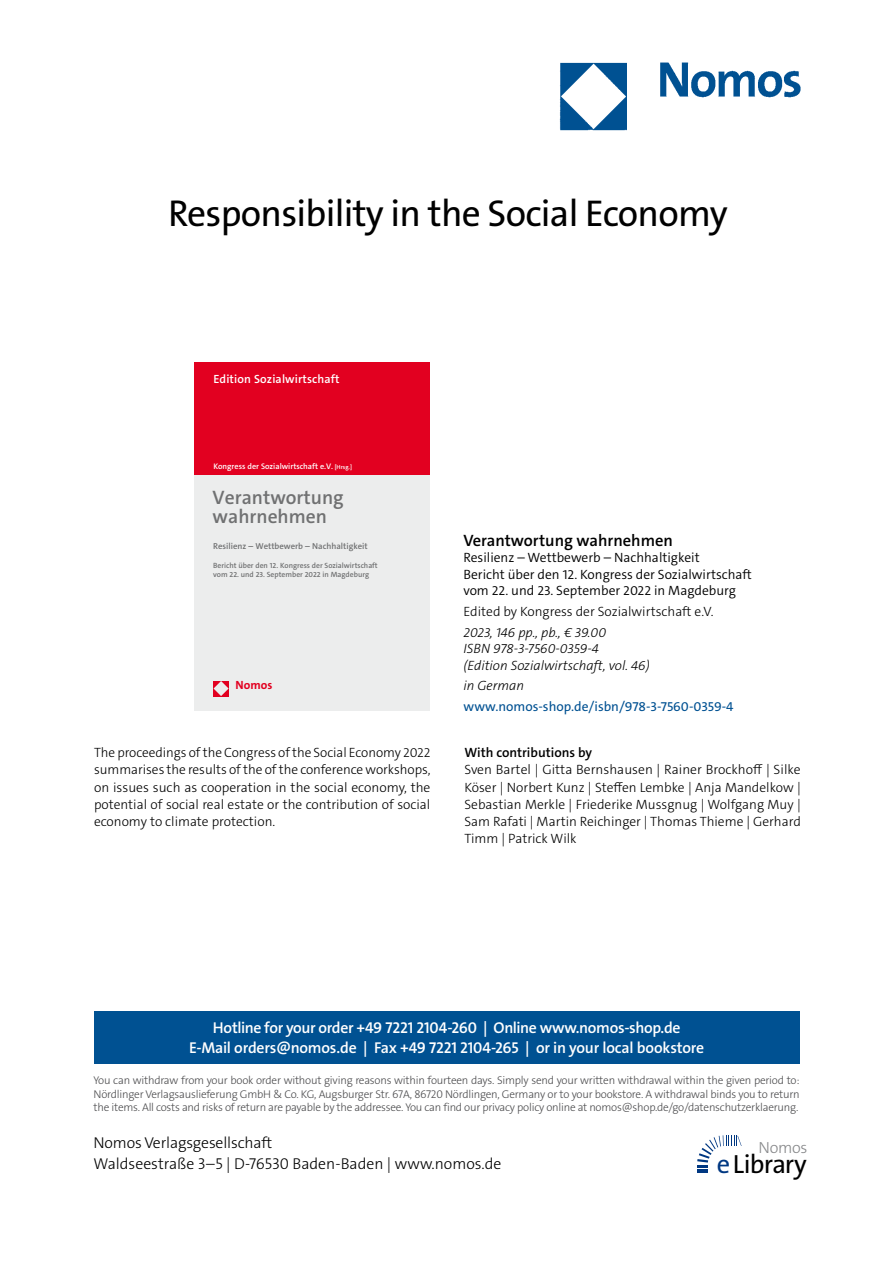
<style>
.page{position:relative;width:893px;height:1263px;background:#fff}
.page>*{position:absolute;margin:0;border:0;box-sizing:border-box;transform-origin:0 0}
.t1{font:37.5px "The Sans Os F";letter-spacing:-.02em;color:#000}
.t2{font:26.4px "The Sans Os F";letter-spacing:-.03em;color:#000}
.t3{font:600 19.5px/19.5px "The Sans C5";color:#707172}
.t4{font:600 16.5px "The Sans C5";color:#000}
.t5{font:300 16.2px "The Sans Os F";letter-spacing:-.02em;color:#87888a}
.t6{font:600 15.75px/21px "The Sans Os F";letter-spacing:-.02em;color:#fff;text-align:center}
.t7{font:300 15.75px/21px "The Sans Os F";color:#000}
.t8{font:300 13.5px/17.2px "The Sans C5";color:#000;text-align:justify}
.t9{font:300 13.5px/16.5px "The Sans C5";color:#000}
.t10{font:italic 300 13.5px/16.5px "The Sans C5";color:#000}
.t11{font:13.5px "The Sans C5";color:#005192}
.t12{font:600 13.5px "The Sans C5";color:#000}
.t13{font:600 12px "The Sans C5";letter-spacing:.01em;color:#fff}
.t14{font:700 12px "The Sans C5";color:#e20020}
.t15{font:300 11.25px/13.5px "The Sans Os F";letter-spacing:-.02em;color:#4b4b4d;text-align:justify}
.t16{font:600 8.7px "The Sans C5";color:#707172}
.t17{font:600 8.1px "The Sans C5";color:#fff}
.t18{font:600 7.65px/9.1px "The Sans C5";color:#707172}
.s1{font-style:inherit}
.s2{font-size:6px}
.s3{color:#003882}
</style>
<div class="page">
<div style="left:94px;top:1011px;width:705px;height:52px;background:#005192"></div>
<svg style="left:697px;top:1135px;width:45px;height:38px"></svg>
<img style="left:559px;top:62px;width:242px;height:69px">
<div style="left:194px;top:362px;width:236px;height:113px;background:#e20020"></div>
<div style="left:194px;top:475px;width:236px;height:236px;background:#eceded"></div>
<div style="left:213px;top:681px;width:16px;height:15px;background:#e20020"></div>
<svg style="left:214px;top:681px;width:15px;height:15px"></svg>
<h1 class="t1" style="left:168px;top:199px;width:561px">Responsibility in the Social Economy</h1>
<p class="t13" style="left:213px;top:372px;width:128px"><span class="s1">E</span>dition Sozialwirtschaft</p>
<p class="t17" style="left:213px;top:461px;width:140px">Kongress der Sozialwirtschaft e.V. <span class="s2">[Hrsg.]</span></p>
<h3 class="t3" style="left:213px;top:488px;width:133px">Verantwortung wahrnehmen</h3>
<p class="t16" style="left:213px;top:541px;width:156px">Resilienz – Wettbewerb – Nachhaltigkeit</p>
<p class="t18" style="left:213px;top:560px;width:166px">Bericht über den 12. Kongress der Sozialwirtschaft vom 22. und 23. September 2022 in Magdeburg</p>
<p class="t14" style="left:236px;top:677px;width:38px">Nomos</p>
<p class="t4" style="left:463px;top:529px;width:211px">Verantwortung wahrnehmen</p>
<p class="t9" style="left:463px;top:549px;width:290px">Resilienz – Wettbewerb – Nachhaltigkeit<br>Bericht über den 12. Kongress der Sozialwirtschaft vom 22. und 23. September 2022 in Magdeburg</p>
<p class="t8" style="left:463px;top:603px;width:252px">Edited by Kongress der Sozialwirtschaft e.V.</p>
<p class="t10" style="left:463px;top:624px;width:188px">2023, 146 pp., pb., € 39.00<br>ISBN 978-3-7560-0359-4<br>(Edition Sozialwirtschaft, vol. 46)</p>
<p class="t10" style="left:463px;top:678px;width:62px">in German</p>
<p class="t11" style="left:463px;top:698px;width:272px">www.nomos-shop.de/isbn/978-3-7560-0359-4</p>
<p class="t8" style="left:94px;top:744px;width:338px">The proceedings of the Congress of the Social Economy 2022 summarises the results of the of the conference workshops, on issues such as cooperation in the social economy, the potential of social real estate or the contribution of social economy to climate protection.</p>
<p class="t12" style="left:464px;top:744px;width:129px">With contributions by</p>
<p class="t8" style="left:464px;top:761px;width:338px">Sven Bartel | Gitta Bernshausen | Rainer Brockhoff | Silke Köser | Norbert Kunz | Steffen Lembke | Anja Mandelkow | Sebastian Merkle | Friederike Mussgnug | Wolfgang Muy | Sam Rafati | Martin Reichinger | Thomas Thieme | Gerhard Timm | Patrick Wilk</p>
<p class="t6" style="left:189px;top:1017px;width:517px">Hotline for your order +49 7221 2104-260 | Online www.nomos-shop.de<br>E-Mail orders@nomos.de | Fax +49 7221 2104-265 | or in your local bookstore</p>
<p class="t15" style="left:94px;top:1074px;width:708px">You can withdraw from your book order without giving reasons within fourteen days. Simply send your written withdrawal within the given period to:<br>Nördlinger Verlagsauslieferung GmbH &amp; Co. KG, Augsburger Str. 67A, 86720 Nördlingen, Germany or to your bookstore. A withdrawal binds you to return the items. All costs and risks of return are payable by the addressee. You can find our privacy policy online at nomos@shop.de/go/datenschutzerklaerung.</p>
<p class="t7" style="left:94px;top:1133px;width:409px">Nomos Verlagsgesellschaft<br>Waldseestraße 3–5 | D-76530 Baden-Baden | www.nomos.de</p>
<p class="t5" style="left:758px;top:1137px;width:51px">Nomos</p>
<h2 class="t2" style="left:717px;top:1153px;width:91px"><span class="s3">e</span>Library</h2>
</div>
